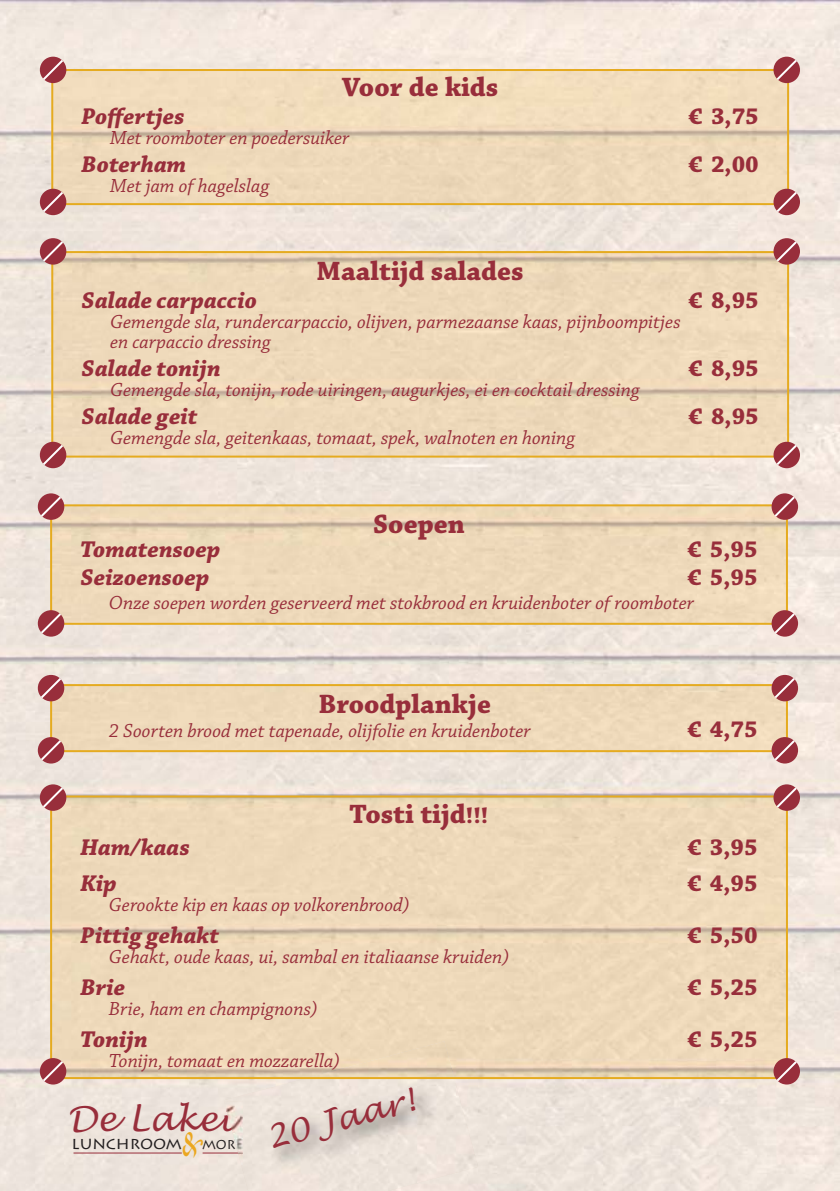
<style>
.page{position:relative;width:840px;height:1191px;background:#fff}
.page>*{position:absolute;margin:0;border:0;box-sizing:border-box;transform-origin:0 0}
.t1{font:italic 34px "Lucida Handwriting";color:#982e3b}
.t2{font:italic 32px "Lucida Handwriting";color:#982e3b}
.t3{font:700 28px "Chaparral Pro";color:#982e3b}
.t4{font:italic 700 24px "Chaparral Pro";color:#982e3b}
.t5{font:700 24px "Chaparral Pro";color:#982e3b}
.t6{font:italic 20px/20px "Chaparral Pro";color:#982e3b}
.t7{font:17px "Lithos Pro";color:#231f20}
.t8{font:12.8px "Lithos Pro";color:#231f20}
.s1{font-size:24px}
.s2{font-family:"Matura MT Script Capitals";font-size:31.2px;color:#eba720}
</style>
<div class="page">
<img style="left:0;top:0;width:839px;height:1191px">
<hr style="left:73px;top:1152px;width:109px;height:1px;background:#982e3b">
<hr style="left:202px;top:1152px;width:40px;height:1px;background:#982e3b">
<img style="left:224px;top:1079px;width:253px;height:112px">
<img style="left:224px;top:1101px;width:19px;height:63px">
<img style="left:54px;top:254px;width:731px;height:200px">
<div style="left:51px;top:251px;width:737px;height:206px;border:2px solid #e5ab20"></div>
<img style="left:53px;top:507px;width:731px;height:115px">
<div style="left:50px;top:504px;width:737px;height:121px;border:2px solid #e5ab20"></div>
<div style="left:53px;top:687px;width:731px;height:62px;background:#eed9ba"></div>
<div style="left:50px;top:684px;width:737px;height:68px;border:2px solid #e5ab20"></div>
<img style="left:54px;top:72px;width:731px;height:130px">
<div style="left:51px;top:69px;width:737px;height:136px;border:2px solid #e5ab20"></div>
<div style="left:53px;top:798px;width:731px;height:278px;background:#eed9ba"></div>
<img style="left:310px;top:1041px;width:143px;height:35px">
<div style="left:50px;top:795px;width:737px;height:284px;border:2px solid #e5ab20"></div>
<svg style="left:40px;top:57px;width:26px;height:26px"></svg>
<svg style="left:41px;top:58px;width:24px;height:24px"></svg>
<svg style="left:773px;top:57px;width:26px;height:26px"></svg>
<svg style="left:774px;top:58px;width:24px;height:24px"></svg>
<svg style="left:40px;top:189px;width:26px;height:26px"></svg>
<svg style="left:41px;top:190px;width:24px;height:24px"></svg>
<svg style="left:773px;top:189px;width:26px;height:26px"></svg>
<svg style="left:774px;top:190px;width:24px;height:24px"></svg>
<svg style="left:40px;top:238px;width:26px;height:27px"></svg>
<svg style="left:41px;top:239px;width:24px;height:25px"></svg>
<svg style="left:773px;top:238px;width:26px;height:27px"></svg>
<svg style="left:774px;top:239px;width:24px;height:25px"></svg>
<svg style="left:40px;top:442px;width:26px;height:26px"></svg>
<svg style="left:41px;top:443px;width:24px;height:24px"></svg>
<svg style="left:773px;top:442px;width:26px;height:26px"></svg>
<svg style="left:774px;top:443px;width:24px;height:24px"></svg>
<svg style="left:38px;top:493px;width:26px;height:27px"></svg>
<svg style="left:39px;top:494px;width:24px;height:25px"></svg>
<svg style="left:771px;top:493px;width:26px;height:27px"></svg>
<svg style="left:772px;top:494px;width:24px;height:25px"></svg>
<svg style="left:38px;top:610px;width:26px;height:26px"></svg>
<svg style="left:39px;top:611px;width:24px;height:24px"></svg>
<svg style="left:771px;top:610px;width:26px;height:26px"></svg>
<svg style="left:772px;top:611px;width:24px;height:24px"></svg>
<svg style="left:38px;top:675px;width:26px;height:26px"></svg>
<svg style="left:39px;top:676px;width:24px;height:24px"></svg>
<svg style="left:771px;top:675px;width:26px;height:26px"></svg>
<svg style="left:772px;top:676px;width:24px;height:24px"></svg>
<svg style="left:38px;top:737px;width:26px;height:26px"></svg>
<svg style="left:39px;top:738px;width:24px;height:24px"></svg>
<svg style="left:771px;top:737px;width:26px;height:26px"></svg>
<svg style="left:772px;top:738px;width:24px;height:24px"></svg>
<svg style="left:40px;top:784px;width:26px;height:27px"></svg>
<svg style="left:41px;top:785px;width:24px;height:24px"></svg>
<svg style="left:773px;top:784px;width:26px;height:27px"></svg>
<svg style="left:774px;top:785px;width:24px;height:25px"></svg>
<svg style="left:40px;top:1058px;width:26px;height:26px"></svg>
<svg style="left:41px;top:1059px;width:24px;height:24px"></svg>
<svg style="left:773px;top:1058px;width:26px;height:26px"></svg>
<svg style="left:774px;top:1059px;width:24px;height:24px"></svg>
<h3 class="t3" style="left:342px;top:76px;width:158px">Voor de kids</h3>
<p class="t4" style="left:82px;top:107px;width:104px">Poffertjes</p>
<p class="t5" style="left:688px;top:107px;width:71px">€ 3,75</p>
<p class="t6" style="left:110px;top:130px;width:241px">Met roomboter en poedersuiker</p>
<p class="t4" style="left:82px;top:155px;width:106px">Boterham</p>
<p class="t5" style="left:688px;top:155px;width:71px">€ 2,00</p>
<p class="t6" style="left:110px;top:178px;width:161px">Met jam of hagelslag</p>
<h3 class="t3" style="left:316px;top:260px;width:208px">Maaltijd salades</h3>
<p class="t4" style="left:82px;top:291px;width:177px">Salade carpaccio</p>
<p class="t5" style="left:688px;top:291px;width:71px">€ 8,95</p>
<p class="t6" style="left:110px;top:313px;width:571px">Gemengde sla, rundercarpaccio, olijven, parmezaanse kaas, pijnboompitjes en carpaccio dressing</p>
<p class="t4" style="left:82px;top:359px;width:141px">Salade tonijn</p>
<p class="t5" style="left:688px;top:359px;width:71px">€ 8,95</p>
<p class="t6" style="left:110px;top:381px;width:531px">Gemengde sla, tonijn, rode uiringen, augurkjes, ei en cocktail dressing</p>
<p class="t4" style="left:82px;top:407px;width:118px">Salade geit</p>
<p class="t5" style="left:688px;top:407px;width:71px">€ 8,95</p>
<p class="t6" style="left:110px;top:429px;width:466px">Gemengde sla, geitenkaas, tomaat, spek, walnoten en honing</p>
<h3 class="t3" style="left:373px;top:513px;width:93px">Soepen</h3>
<p class="t4" style="left:80px;top:540px;width:141px">Tomatensoep</p>
<p class="t5" style="left:687px;top:540px;width:71px">€ 5,95</p>
<p class="t4" style="left:80px;top:568px;width:130px">Seizoensoep</p>
<p class="t5" style="left:687px;top:568px;width:71px">€ 5,95</p>
<p class="t6" style="left:109px;top:595px;width:586px">Onze soepen worden geserveerd met stokbrood en kruidenboter of roomboter</p>
<h3 class="t3" style="left:318px;top:693px;width:174px">Broodplankje</h3>
<p class="t6" style="left:109px;top:723px;width:423px">2 Soorten brood met tapenade, olijfolie en kruidenboter</p>
<p class="t5" style="left:687px;top:720px;width:71px">€ 4,75</p>
<h3 class="t3" style="left:349px;top:803px;width:140px">Tosti tijd<span class="s1">!!!</span></h3>
<p class="t4" style="left:80px;top:838px;width:111px">Ham/kaas</p>
<p class="t5" style="left:687px;top:838px;width:71px">€ 3,95</p>
<p class="t4" style="left:80px;top:874px;width:38px">Kip</p>
<p class="t5" style="left:687px;top:874px;width:71px">€ 4,95</p>
<p class="t6" style="left:109px;top:896px;width:302px">Gerookte kip en kaas op volkorenbrood)</p>
<p class="t4" style="left:80px;top:926px;width:140px">Pittig gehakt</p>
<p class="t5" style="left:687px;top:926px;width:71px">€ 5,50</p>
<p class="t6" style="left:109px;top:948px;width:401px">Gehakt, oude kaas, ui, sambal en italiaanse kruiden)</p>
<p class="t4" style="left:80px;top:978px;width:46px">Brie</p>
<p class="t5" style="left:687px;top:978px;width:71px">€ 5,25</p>
<p class="t6" style="left:109px;top:1000px;width:210px">Brie, ham en champignons)</p>
<p class="t4" style="left:80px;top:1030px;width:69px">Tonijn</p>
<p class="t5" style="left:687px;top:1030px;width:71px">€ 5,25</p>
<p class="t6" style="left:109px;top:1052px;width:232px">Tonijn, tomaat en mozzarella)</p>
<h1 class="t1" style="left:67px;top:1099px;width:167px">De Lakei</h1>
<p class="t7" style="left:71px;top:1132px;width:133px">lunchroom<span class="s2">&amp;</span></p>
<p class="t8" style="left:202px;top:1136px;width:42px">MORE</p>
<h2 class="t2" style="left:262px;top:1120px;width:153px;rotate:-15deg">20 Jaar!</h2>
</div>
